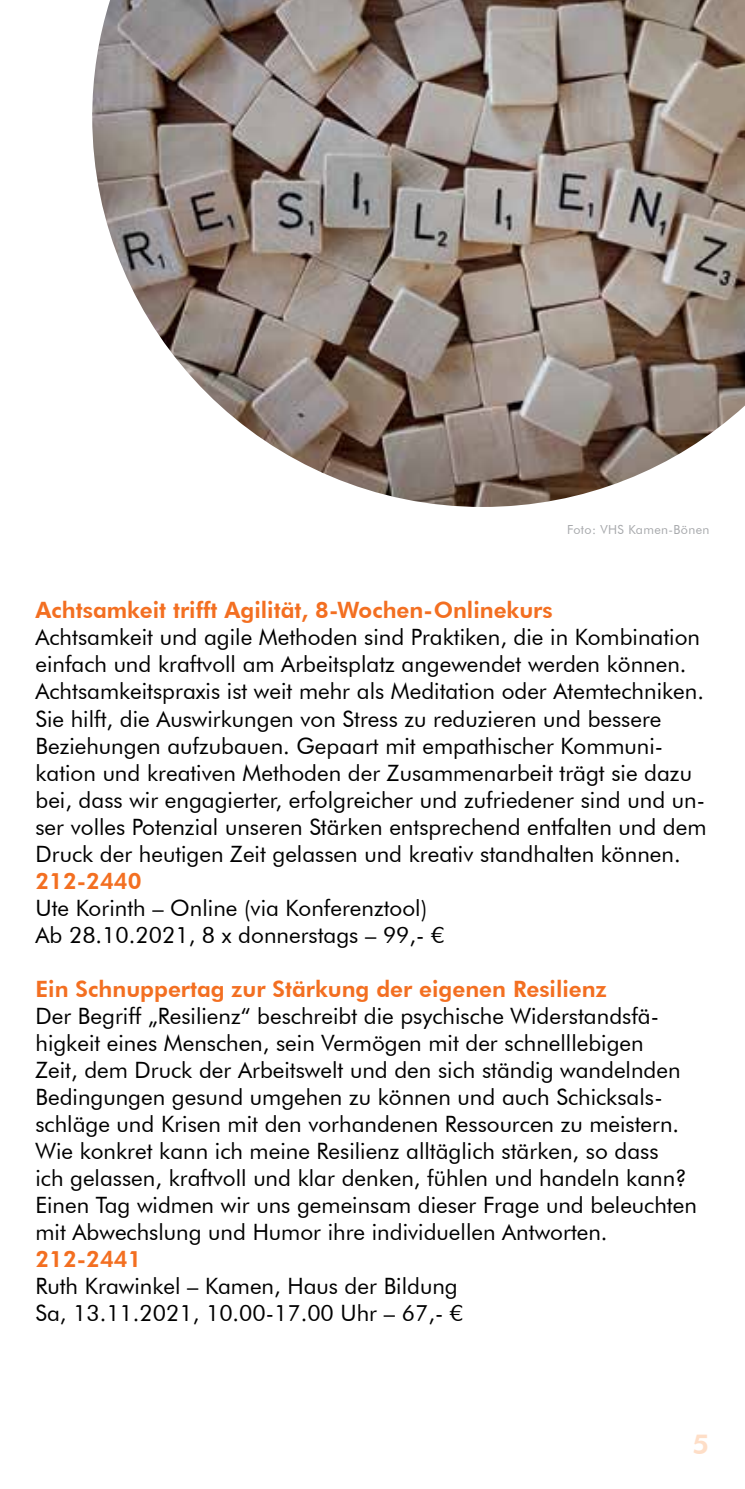
<style>
.page{position:relative;width:745px;height:1489px;background:#fff}
.page>*{position:absolute;margin:0;border:0;box-sizing:border-box;transform-origin:0 0}
.t1{font:800 27.5px "Futura BT";color:#fedec7}
.t2{font:22.5px/27px "Futura BT";color:#000}
.t3{font:800 22.5px "Futura BT";color:#f36f21}
.t4{font:12.5px "Futura BT";letter-spacing:.03em;color:#a7a9ac}
</style>
<div class="page">
<img style="left:92px;top:0;width:652px;height:507px">
<p class="t4" style="left:567px;top:522px;width:144px">Foto: VHS Kamen-Bönen</p>
<p class="t3" style="left:35px;top:596px;width:518px">Achtsamkeit trifft Agilität, 8-Wochen-Onlinekurs</p>
<p class="t2" style="left:35px;top:623px;width:672px">Achtsamkeit und agile Methoden sind Praktiken, die in Kombination einfach und kraftvoll am Arbeitsplatz angewendet werden können.<br>Achtsamkeitspraxis ist weit mehr als Meditation oder Atemtechniken.<br>Sie hilft, die Auswirkungen von Stress zu reduzieren und bessere Beziehungen aufzubauen. Gepaart mit empathischer Kommuni&shy;kation und kreativen Methoden der Zusammenarbeit trägt sie dazu bei, dass wir engagierter, erfolgreicher und zufriedener sind und un&shy;ser volles Potenzial unseren Stärken entsprechend entfalten und dem Druck der heutigen Zeit gelassen und kreativ standhalten können.</p>
<p class="t3" style="left:35px;top:866px;width:107px">212-2440</p>
<p class="t2" style="left:35px;top:893px;width:410px">Ute Korinth – Online (via Konferenztool)<br>Ab 28.10.2021, 8 x donnerstags – 99,- €</p>
<p class="t3" style="left:35px;top:974px;width:572px">Ein Schnuppertag zur Stärkung der eigenen Resilienz</p>
<p class="t2" style="left:35px;top:1001px;width:662px">Der Begriff „Resilienz“ beschreibt die psychische Widerstandsfä&shy;higkeit eines Menschen, sein Vermögen mit der schnelllebigen<br>Zeit, dem Druck der Arbeitswelt und den sich ständig wandelnden Bedingungen gesund umgehen zu können und auch Schicksals&shy;schläge und Krisen mit den vorhandenen Ressourcen zu meistern.<br>Wie konkret kann ich meine Resilienz alltäglich stärken, so dass<br>ich gelassen, kraftvoll und klar denken, fühlen und handeln kann?<br>Einen Tag widmen wir uns gemeinsam dieser Frage und beleuchten mit Abwechslung und Humor ihre individuellen Antworten.</p>
<p class="t3" style="left:35px;top:1244px;width:107px">212-2441</p>
<p class="t2" style="left:35px;top:1271px;width:429px">Ruth Krawinkel – Kamen, Haus der Bildung<br>Sa, 13.11.2021, 10.00-17.00 Uhr – 67,- €</p>
<p class="t1" style="left:692px;top:1426px;width:18px">5</p>
</div>
